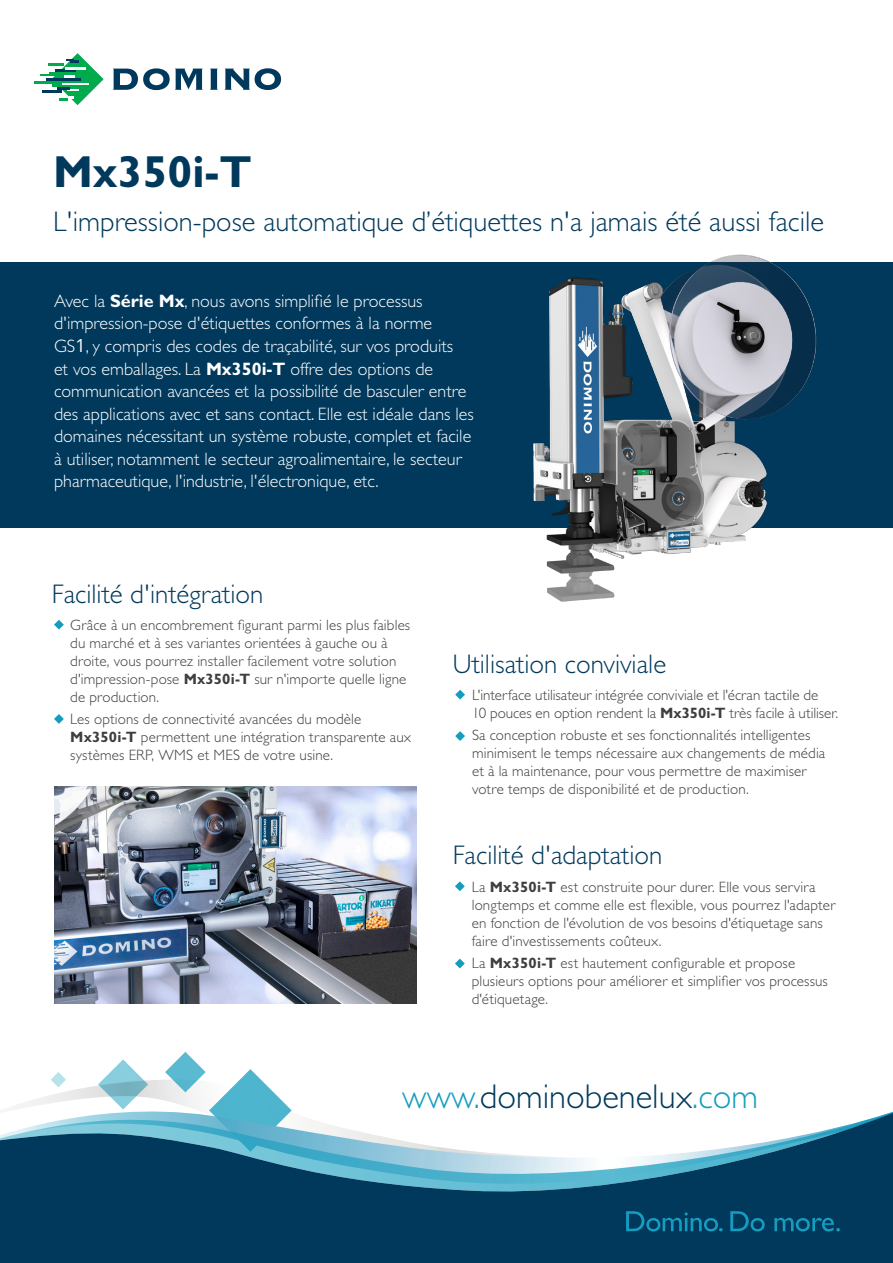
<style>
.page{position:relative;width:893px;height:1263px;background:#fff}
.page>*{position:absolute;margin:0;border:0;box-sizing:border-box;transform-origin:0 0}
._2pp_Main_Head_Medium{font:700 45px "Gill Sans Std";color:#00395c}
.Domino_URL{font:300 34.5px "Gill Sans Std";color:#00395c}
._2pp_Strapline{font:300 28.5px "Gill Sans Std";color:#00395c}
._2pp_Sub_Head{font:300 27px "Gill Sans Std";color:#00395c}
._2pp_Intro_White{font:300 18px/22.5px "Gill Sans Std";color:#fff}
._2pp_Bullet_Text{font:300 15px/18px "Gill Sans Std";letter-spacing:.01em;color:#3e3e3f}
.s1{font-weight:700}
.s2{font-family:"Open Sans";font-weight:400}
.s3{color:#149dbf}
</style>
<div class="page">
<div style="left:0;top:262px;width:893px;height:265px;background:#00395c"></div>
<svg style="left:103px;top:1059px;width:40px;height:20px"></svg>
<svg style="left:41px;top:1079px;width:124px;height:19px"></svg>
<svg style="left:51px;top:1072px;width:15px;height:15px"></svg>
<svg style="left:11px;top:1098px;width:154px;height:10px"></svg>
<svg style="left:165px;top:1052px;width:124px;height:56px"></svg>
<svg style="left:0;top:1108px;width:893px;height:155px;fill:#00395c"></svg>
<svg style="left:210px;top:69px;width:8px;height:21px"></svg>
<svg style="left:225px;top:68px;width:56px;height:22px"></svg>
<svg style="left:113px;top:68px;width:90px;height:22px"></svg>
<hr style="left:34px;top:81px;width:29px;height:2px;background:#00ab4d">
<svg style="left:40px;top:53px;width:64px;height:52px"></svg>
<svg style="left:626px;top:1211px;width:214px;height:20px"></svg>
<img style="left:391px;top:254px;width:502px;height:348px">
<svg style="left:54px;top:620px;width:10px;height:10px"></svg>
<svg style="left:54px;top:714px;width:10px;height:10px"></svg>
<svg style="left:455px;top:959px;width:10px;height:9px"></svg>
<svg style="left:455px;top:881px;width:10px;height:10px"></svg>
<svg style="left:455px;top:731px;width:10px;height:10px"></svg>
<svg style="left:455px;top:690px;width:10px;height:9px"></svg>
<img style="left:54px;top:787px;width:363px;height:216px">
<p class="_2pp_Main_Head_Medium" style="left:53px;top:145px;width:200px">Mx350i-T</p>
<p class="_2pp_Strapline" style="left:53px;top:206px;width:772px">L'impression-pose automatique d’étiquettes n'a jamais été aussi facile</p>
<p class="_2pp_Intro_White" style="left:54px;top:290px;width:421px">Avec la <span class="s1">Série Mx</span>, nous avons simplifié le processus d'impression-pose d'étiquettes conformes à la norme<br>GS<span class="s2">1</span>, y compris des codes de traçabilité, sur vos produits<br>et vos emballages. La <span class="s1">Mx350i-T</span> offre des options de communication avancées et la possibilité de basculer entre des applications avec et sans contact. Elle est idéale dans les domaines nécessitant un système robuste, complet et facile à utiliser, notamment le secteur agroalimentaire, le secteur pharmaceutique, l'industrie, l'électronique, etc.</p>
<p class="_2pp_Sub_Head" style="left:52px;top:578px;width:213px">Facilité d'intégration</p>
<p class="_2pp_Bullet_Text" style="left:70px;top:616px;width:342px">Grâce à un encombrement figurant parmi les plus faibles du marché et à ses variantes orientées à gauche ou à droite, vous pourrez installer facilement votre solution d'impression-pose <span class="s1">Mx350i-T</span> sur n'importe quelle ligne de production.</p>
<p class="_2pp_Bullet_Text" style="left:70px;top:710px;width:342px">Les options de connectivité avancées du modèle<br><span class="s1">Mx350i-T</span> permettent une intégration transparente aux systèmes ERP, WMS et MES de votre usine.</p>
<p class="_2pp_Sub_Head" style="left:453px;top:648px;width:215px">Utilisation conviviale</p>
<p class="_2pp_Bullet_Text" style="left:472px;top:686px;width:368px">L'interface utilisateur intégrée conviviale et l'écran tactile de<br>10 pouces en option rendent la <span class="s1">Mx350i-T</span> très facile à utiliser.</p>
<p class="_2pp_Bullet_Text" style="left:472px;top:726px;width:355px">Sa conception robuste et ses fonctionnalités intelligentes minimisent le temps nécessaire aux changements de média et à la maintenance, pour vous permettre de maximiser votre temps de disponibilité et de production.</p>
<p class="_2pp_Sub_Head" style="left:453px;top:840px;width:211px">Facilité d'adaptation</p>
<p class="_2pp_Bullet_Text" style="left:472px;top:878px;width:365px">La <span class="s1">Mx350i-T</span> est construite pour durer. Elle vous servira longtemps et comme elle est flexible, vous pourrez l'adapter en fonction de l'évolution de vos besoins d'étiquetage sans faire d'investissements coûteux.</p>
<p class="_2pp_Bullet_Text" style="left:472px;top:954px;width:358px">La <span class="s1">Mx350i-T</span> est hautement configurable et propose plusieurs options pour améliorer et simplifier vos processus d'étiquetage.</p>
<p class="Domino_URL" style="left:402px;top:1077px;width:357px"><span class="s3">www.</span>dominobenelux<span class="s3">.com</span></p>
</div>
